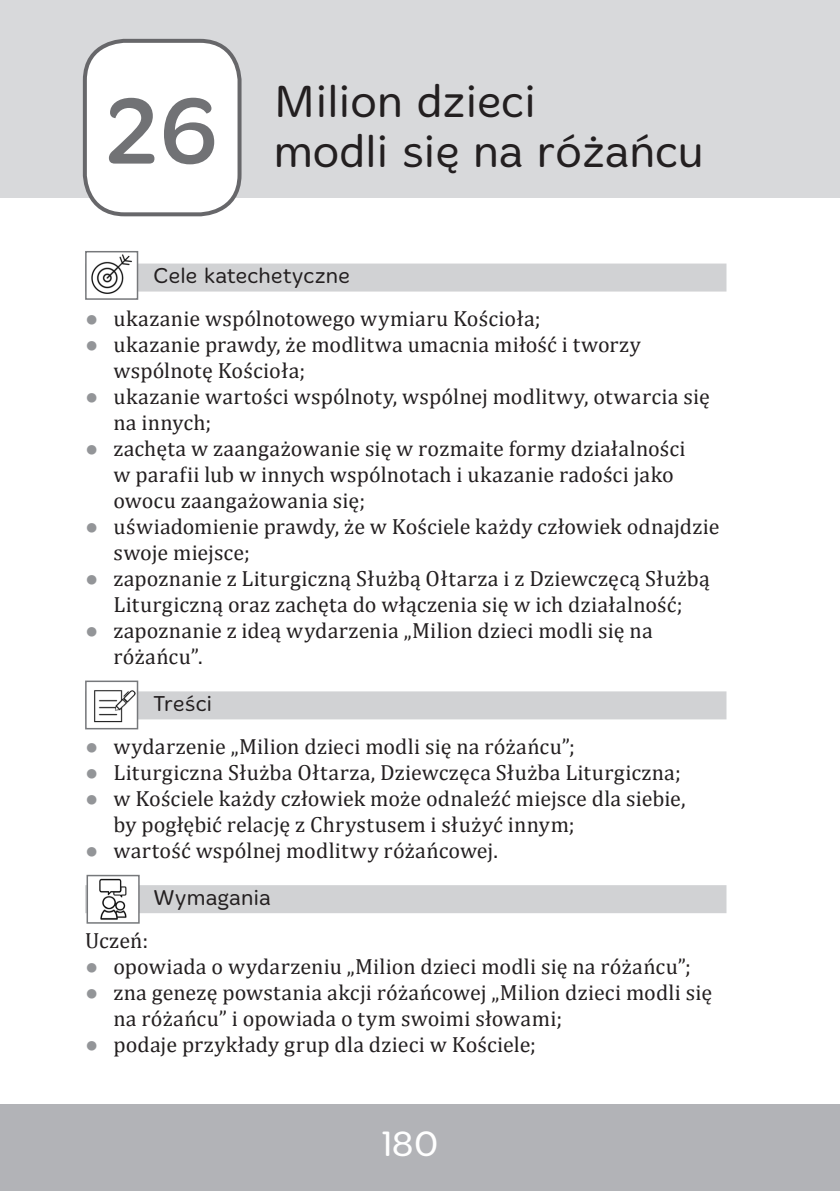
<style>
.page{position:relative;width:840px;height:1191px;background:#fff}
.page>*{position:absolute;margin:0;border:0;box-sizing:border-box;transform-origin:0 0}
.t1{font:96px "Merge";color:#717275}
.t2{font:300 46px/50px "Merge";color:#231f20}
.t3{font:300 36px "Merge";color:#fff}
.t4{font:22px/26px "Cambria";letter-spacing:.01em;color:#231f20}
.t5{font:300 22px "Merge";letter-spacing:.005em;color:#231f20}
.s1{font-family:"Arial";color:#939598}
.s2{font-family:"Merge";font-weight:300}
</style>
<div class="page">
<div style="left:0;top:1104px;width:839px;height:87px;background:#b2b3b7"></div>
<div style="left:85px;top:263px;width:641px;height:28px;background:#d1d2d4"></div>
<div style="left:85px;top:691px;width:641px;height:28px;background:#d1d2d4"></div>
<div style="left:85px;top:885px;width:641px;height:28px;background:#d1d2d4"></div>
<div style="left:0;top:0;width:839px;height:197px;background:#d8d9db"></div>
<div style="left:85px;top:41px;width:154px;height:173px;background:#fff;border-radius:40px"></div>
<div style="left:83px;top:39px;width:158px;height:177px;border:4px solid #67676a;border-radius:40px"></div>
<div style="left:86px;top:252px;width:51px;height:47px;background:#fff"></div>
<img style="left:91px;top:254px;width:41px;height:40px">
<div style="left:85px;top:251px;width:53px;height:49px;border:2px solid #76787b"></div>
<div style="left:86px;top:681px;width:51px;height:47px;background:#fff"></div>
<img style="left:94px;top:690px;width:41px;height:32px">
<div style="left:85px;top:680px;width:53px;height:49px;border:2px solid #76787b"></div>
<div style="left:87px;top:875px;width:52px;height:48px;background:#fff"></div>
<img style="left:99px;top:878px;width:28px;height:42px">
<div style="left:86px;top:874px;width:54px;height:49px;border:2px solid #76787b"></div>
<p class="t1" style="left:104px;top:77px;width:116px">26</p>
<p class="t2" style="left:274px;top:77px;width:431px">Milion dzieci<br>modli się na różańcu</p>
<p class="t5" style="left:153px;top:263px;width:198px">Cele katechetyczne</p>
<p class="t4" style="left:85px;top:305px;width:456px"><span class="s1">●</span> ukazanie wspólnotowego wymiaru Kościoła;</p>
<p class="t4" style="left:113px;top:331px;width:528px;text-indent:-28px"><span class="s1">●</span> ukazanie prawdy, że modlitwa umacnia miłość i tworzy wspólnotę Kościoła;</p>
<p class="t4" style="left:113px;top:383px;width:597px;text-indent:-28px"><span class="s1">●</span> ukazanie wartości wspólnoty, wspólnej modlitwy, otwarcia się na innych;</p>
<p class="t4" style="left:113px;top:435px;width:573px;text-indent:-28px"><span class="s1">●</span> zachęta w zaangażowanie się w rozmaite formy działalności w parafii lub w innych wspólnotach i ukazanie radości jako owocu zaangażowania się;</p>
<p class="t4" style="left:113px;top:513px;width:607px;text-indent:-28px"><span class="s1">●</span> uświadomienie prawdy, że w Kościele każdy człowiek odnajdzie swoje miejsce;</p>
<p class="t4" style="left:85px;top:565px;width:626px;text-align:center"><span class="s1">●</span> zapoznanie z Liturgiczną Służbą Ołtarza i z Dziewczęcą Służbą<br>Liturgiczną oraz zachęta do włączenia się w ich działalność;</p>
<p class="t4" style="left:113px;top:617px;width:540px;text-indent:-28px"><span class="s1">●</span> zapoznanie z ideą wydarzenia „Milion dzieci modli się na różańcu”.</p>
<p class="t5" style="left:153px;top:691px;width:61px">Treści</p>
<p class="t4" style="left:85px;top:733px;width:491px"><span class="s1">●</span> wydarzenie „Milion dzieci modli się na różańcu”;</p>
<p class="t4" style="left:85px;top:759px;width:597px"><span class="s1">●</span> Liturgiczna Służba Ołtarza, Dziewczęca Służba Liturgiczna;</p>
<p class="t4" style="left:113px;top:785px;width:573px;text-indent:-28px"><span class="s1">●</span> w Kościele każdy człowiek może odnaleźć miejsce dla siebie, by pogłębić relację z Chrystusem i służyć innym;</p>
<p class="t4" style="left:153px;top:827px;width:346px;line-height:46.6px;text-indent:-68px"><span class="s1">●</span> wartość wspólnej modlitwy różańcowej.<br><span class="s2">Wymagania</span></p>
<p class="t4" style="left:85px;top:927px;width:65px">Uczeń:</p>
<p class="t4" style="left:85px;top:953px;width:607px"><span class="s1">●</span> opowiada o wydarzeniu „Milion dzieci modli się na różańcu”;</p>
<p class="t4" style="left:113px;top:979px;width:600px;text-indent:-28px"><span class="s1">●</span> zna genezę powstania akcji różańcowej „Milion dzieci modli się na różańcu” i opowiada o tym swoimi słowami;</p>
<p class="t4" style="left:85px;top:1031px;width:452px"><span class="s1">●</span> podaje przykłady grup dla dzieci w Kościele;</p>
<p class="t3" style="left:380px;top:1122px;width:60px">180</p>
</div>
